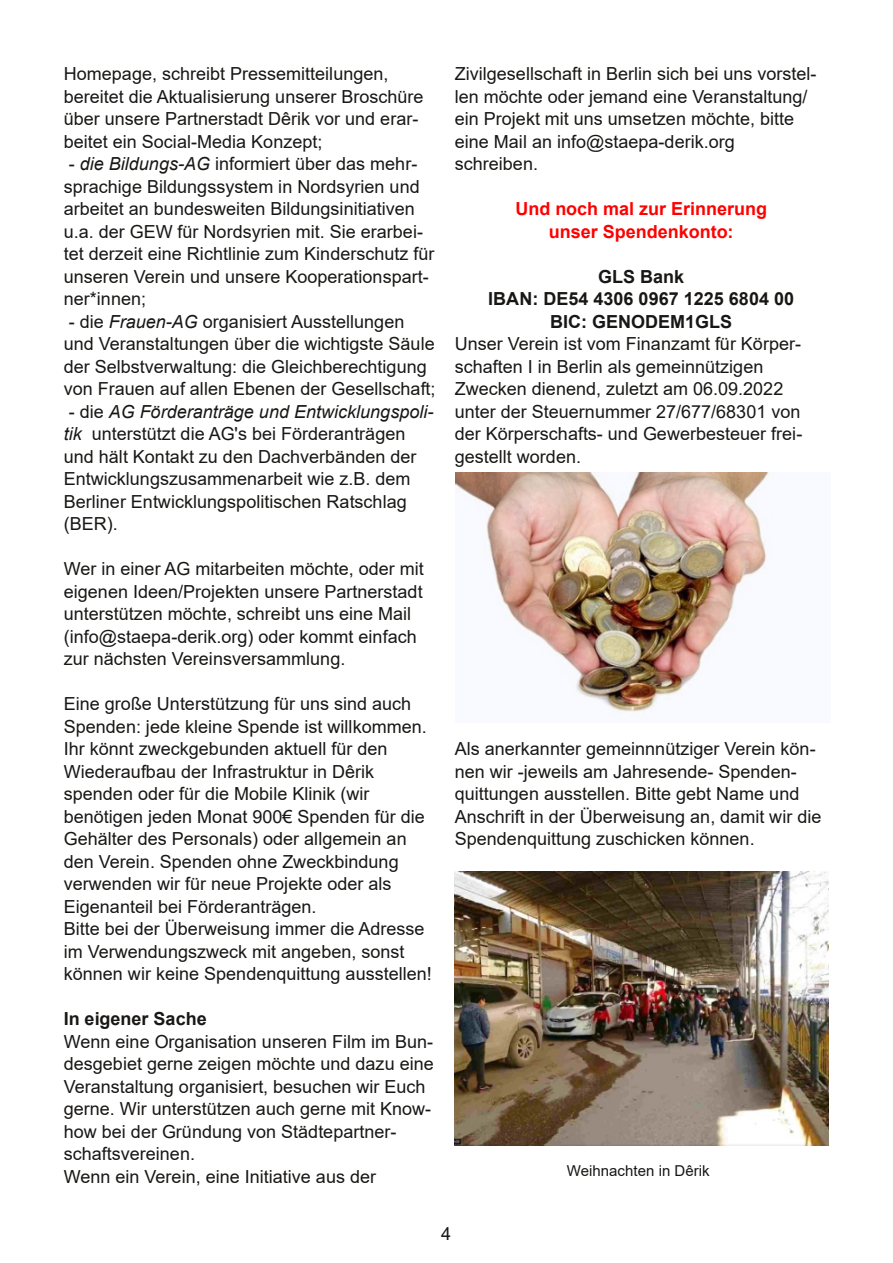
<style>
.page{position:relative;width:893px;height:1263px;background:#fff}
.page>*{position:absolute;margin:0;border:0;box-sizing:border-box;transform-origin:0 0}
.t1{font:18px/22.5px "Arial";color:#181715}
.t2{font:700 18px/22.5px "Arial";color:#181715;text-align:center}
.t3{font:700 18px/22.5px "Arial";color:#f00;text-align:center}
.t4{font:15px "Arial";letter-spacing:.005em;color:#181715}
.s1{font-style:italic}
</style>
<div class="page">
<img style="left:456px;top:473px;width:315px;height:242px">
<img style="left:454px;top:872px;width:375px;height:273px">
<p class="t1" style="left:64px;top:63px;width:361px">Homepage, schreibt Pressemitteilungen, bereitet die Aktualisierung unserer Broschüre über unsere Partnerstadt Dêrik vor und erar&shy;beitet ein Social-Media Konzept;</p>
<p class="t1" style="left:64px;top:153px;width:372px">- <span class="s1">die Bildungs-AG</span> informiert über das mehr&shy;sprachige Bildungssystem in Nordsyrien und arbeitet an bundesweiten Bildungsinitiativen u.a. der GEW für Nordsyrien mit. Sie erarbei&shy;tet derzeit eine Richtlinie zum Kinderschutz für unseren Verein und unsere Kooperationspart&shy;ner*innen;</p>
<p class="t1" style="left:64px;top:310px;width:373px">- die <span class="s1">Frauen-AG</span> organisiert Ausstellungen<br>und Veranstaltungen über die wichtigste Säule der Selbstverwaltung: die Gleichberechtigung von Frauen auf allen Ebenen der Gesellschaft;</p>
<p class="t1" style="left:64px;top:400px;width:370px">- die <span class="s1">AG Förderanträge und Entwicklungspoli&shy;tik</span> unterstützt die AG's bei Förderanträgen und hält Kontakt zu den Dachverbänden der Entwicklungszusammenarbeit wie z.B. dem Berliner Entwicklungspolitischen Ratschlag (BER).</p>
<p class="t1" style="left:64px;top:558px;width:362px">Wer in einer AG mitarbeiten möchte, oder mit eigenen Ideen/Projekten unsere Partnerstadt unterstützen möchte, schreibt uns eine Mail (info@staepa-derik.org) oder kommt einfach zur nächsten Vereinsversammlung.</p>
<p class="t1" style="left:64px;top:693px;width:370px">Eine große Unterstützung für uns sind auch Spenden: jede kleine Spende ist willkommen.<br>Ihr könnt zweckgebunden aktuell für den Wiederaufbau der Infrastruktur in Dêrik spenden oder für die Mobile Klinik (wir benötigen jeden Monat 900€ Spenden für die Gehälter des Personals) oder allgemein an den Verein. Spenden ohne Zweckbindung verwenden wir für neue Projekte oder als Eigenanteil bei Förderanträgen.<br>Bitte bei der Überweisung immer die Adresse im Verwendungszweck mit angeben, sonst können wir keine Spendenquittung ausstellen!</p>
<p class="t2" style="left:64px;top:1008px;width:144px">In eigener Sache</p>
<p class="t1" style="left:64px;top:1030px;width:372px">Wenn eine Organisation unseren Film im Bun&shy;desgebiet gerne zeigen möchte und dazu eine Veranstaltung organisiert, besuchen wir Euch gerne. Wir unterstützen auch gerne mit Know&shy;how bei der Gründung von Städtepartner&shy;schaftsvereinen.<br>Wenn ein Verein, eine Initiative aus der</p>
<p class="t1" style="left:455px;top:63px;width:363px">Zivilgesellschaft in Berlin sich bei uns vorstel&shy;len möchte oder jemand eine Veranstaltung/ ein Projekt mit uns umsetzen möchte, bitte eine Mail an info@staepa-derik.org schreiben.</p>
<p class="t3" style="left:515px;top:198px;width:253px">Und noch mal zur Erinnerung unser Spendenkonto:</p>
<p class="t2" style="left:488px;top:265px;width:307px">GLS Bank<br>IBAN: DE54 4306 0967 1225 6804 00<br>BIC: GENODEM1GLS</p>
<p class="t1" style="left:455px;top:333px;width:349px">Unser Verein ist vom Finanzamt für Körper&shy;schaften I in Berlin als gemeinnützigen Zwecken dienend, zuletzt am 06.09.2022 unter der Steuernummer 27/677/68301 von der Körperschafts- und Gewerbesteuer frei&shy;gestellt worden.</p>
<p class="t1" style="left:455px;top:738px;width:368px">Als anerkannter gemeinnnütziger Verein kön&shy;nen wir -jeweils am Jahresende- Spenden&shy;quittungen ausstellen. Bitte gebt Name und Anschrift in der Überweisung an, damit wir die Spendenquittung zuschicken können.</p>
<p class="t4" style="left:567px;top:1163px;width:144px">Weihnachten in Dêrik</p>
<p class="t1" style="left:441px;top:1222px;width:12px">4</p>
</div>
